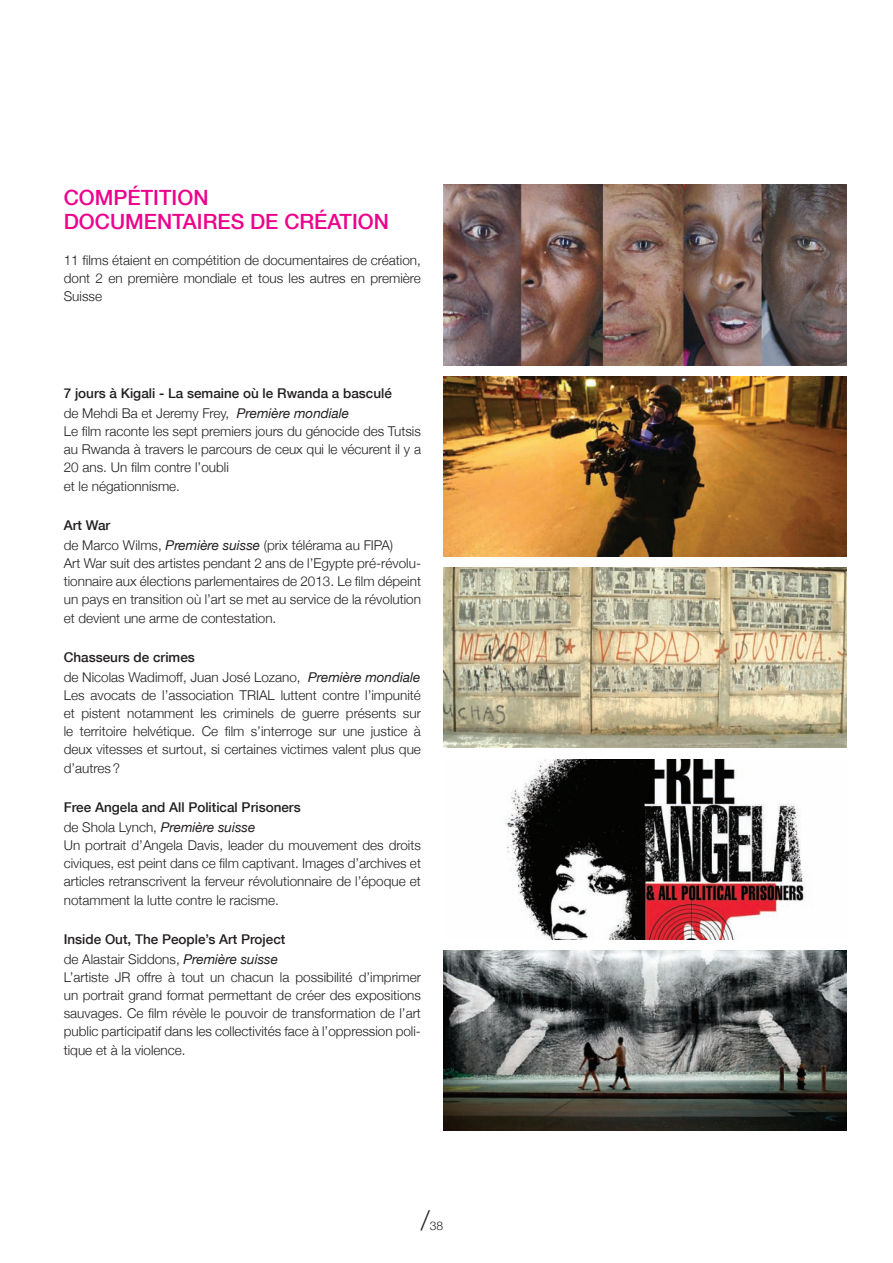
<style>
.page{position:relative;width:893px;height:1263px;background:#fff}
.page>*{position:absolute;margin:0;border:0;box-sizing:border-box;transform-origin:0 0}
.t1{font:300 27px "Helvetica Neue";color:#231f20}
.t2{font:500 21px/24px "Helvetica Neue";color:#ed028c}
.t3{font:300 13.5px/18px "Helvetica Neue";color:#231f20;text-align:justify}
.t4{font:500 13.5px/19.5px "Helvetica Neue";color:#231f20}
.t5{font:300 12px "Helvetica Neue";color:#231f20}
.s1{font-weight:300}
.s2{font-weight:400;font-style:italic}
.s3{font-weight:500}
</style>
<div class="page">
<img style="left:505px;top:759px;width:301px;height:180px">
<img style="left:443px;top:950px;width:403px;height:180px">
<img style="left:443px;top:376px;width:403px;height:180px">
<img style="left:443px;top:568px;width:403px;height:180px">
<img style="left:443px;top:185px;width:403px;height:180px">
<h2 class="t2" style="left:64px;top:185px;width:327px">COMPÉTITION<br>DOCUMENTAIRES DE CRÉATION</h2>
<p class="t3" style="left:64px;top:250px;width:359px">11 films étaient en compétition de documentaires de création, dont 2 en première mondiale et tous les autres en première Suisse</p>
<p class="t4" style="left:64px;top:383px;width:330px">7 jours à Kigali - La semaine où le Rwanda a basculé <span class="s1">de Mehdi Ba et Jeremy Frey,</span> <span class="s2">Première mondiale</span></p>
<p class="t3" style="left:64px;top:421px;width:359px">Le film raconte les sept premiers jours du génocide des Tutsis au Rwanda à travers le parcours de ceux qui le vécurent il y a 20 ans. Un film contre l’oubli</p>
<p class="t3" style="left:64px;top:477px;width:118px">et le négationnisme.</p>
<p class="t3" style="left:64px;top:515px;width:331px;line-height:19.5px"><span class="s3">Art War<br></span>de Marco Wilms, <span class="s2">Première suisse</span> (prix télérama au FIPA)</p>
<p class="t3" style="left:64px;top:553px;width:359px">Art War suit des artistes pendant 2 ans de l’Egypte pré-révolu&shy;tionnaire aux élections parlementaires de 2013. Le film dépeint un pays en transition où l’art se met au service de la révolution</p>
<p class="t3" style="left:64px;top:609px;width:214px">et devient une arme de contestation.</p>
<p class="t3" style="left:64px;top:647px;width:358px;line-height:19.5px"><span class="s3">Chasseurs de crimes<br></span>de Nicolas Wadimoff, Juan José Lozano, <span class="s2">Première mondiale</span></p>
<p class="t3" style="left:64px;top:685px;width:359px">Les avocats de l’association TRIAL luttent contre l’impunité et pistent notamment les criminels de guerre présents sur le territoire helvétique. Ce film s’interroge sur une justice à deux vitesses et surtout, si certaines victimes valent plus que</p>
<p class="t3" style="left:64px;top:759px;width:58px">d’autres?</p>
<p class="t4" style="left:64px;top:797px;width:238px">Free Angela and All Political Prisoners <span class="s1">de Shola Lynch,</span> <span class="s2">Première suisse</span></p>
<p class="t3" style="left:64px;top:835px;width:359px">Un portrait d’Angela Davis, leader du mouvement des droits civiques, est peint dans ce film captivant. Images d’archives et articles retranscrivent la ferveur révolutionnaire de l’époque et</p>
<p class="t3" style="left:64px;top:891px;width:217px">notamment la lutte contre le racisme.</p>
<p class="t4" style="left:64px;top:929px;width:223px">Inside Out, The People’s Art Project <span class="s1">de Alastair Siddons,</span> <span class="s2">Première suisse</span></p>
<p class="t3" style="left:64px;top:967px;width:359px">L’artiste JR offre à tout un chacun la possibilité d’imprimer un portrait grand format permettant de créer des expositions sauvages. Ce film révèle le pouvoir de transformation de l’art public participatif dans les collectivités face à l’oppression poli-</p>
<p class="t3" style="left:64px;top:1041px;width:123px">tique et à la violence.</p>
<h1 class="t1" style="left:421px;top:1198px;width:10px">/</h1>
<p class="t5" style="left:430px;top:1215px;width:15px">38</p>
</div>
